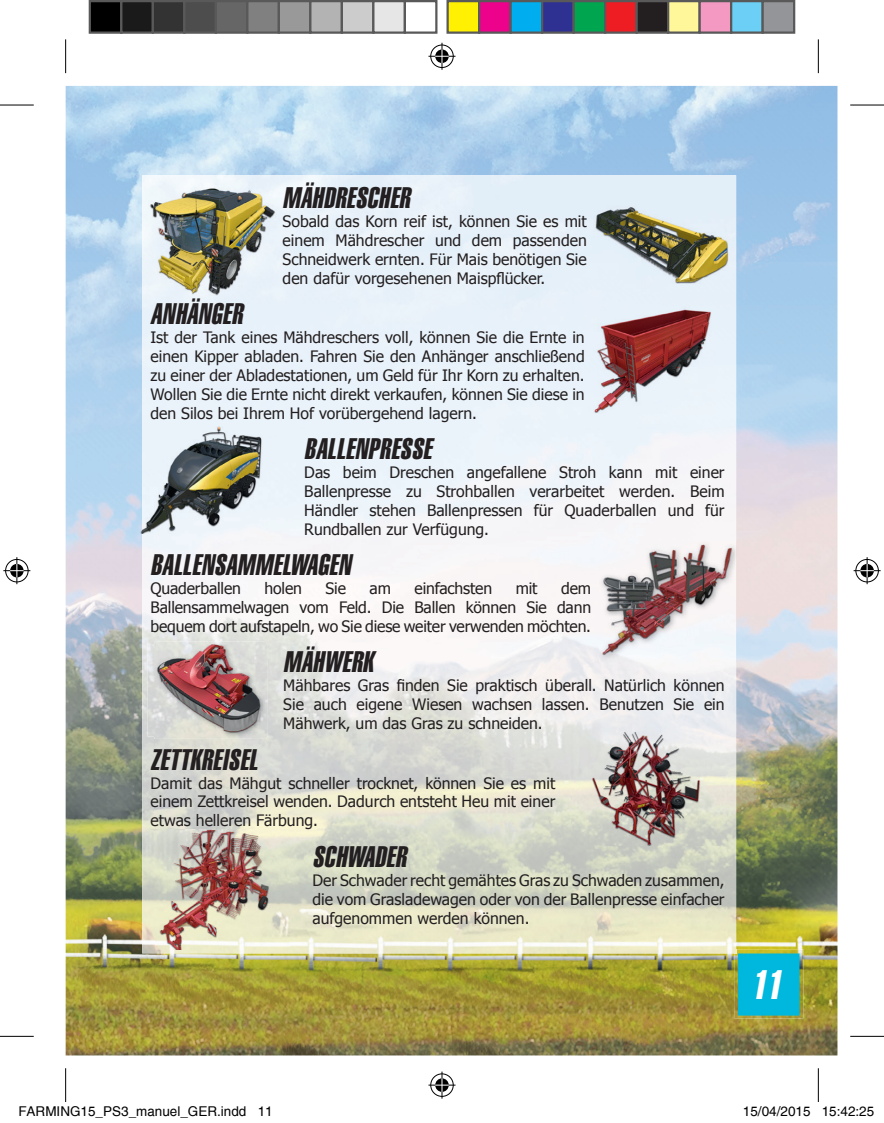
<style>
.page{position:relative;width:884px;height:1123px;background:#fff}
.page>*{position:absolute;margin:0;border:0;box-sizing:border-box;transform-origin:0 0}
.t1{font:italic 40.5px "Helvetica Extra Compressed";color:#fff}
.t2{font:italic 29.25px "Helvetica Extra Compressed";color:#231f20}
.t3{font:15.75px/18.9px "Tahoma";color:#231f20;text-align:justify}
.t4{font:13.5px "Helvetica";color:#000}
</style>
<div class="page">
<img style="left:66px;top:86px;width:771px;height:969px">
<img style="left:734px;top:949px;width:69px;height:69px">
<img style="left:142px;top:175px;width:520px;height:778px">
<img style="left:662px;top:175px;width:74px;height:366px">
<img style="left:662px;top:661px;width:74px;height:292px">
<img style="left:151px;top:814px;width:166px;height:15px">
<img style="left:149px;top:183px;width:127px;height:112px">
<img style="left:590px;top:180px;width:144px;height:111px">
<img style="left:590px;top:306px;width:125px;height:109px">
<img style="left:134px;top:427px;width:134px;height:106px">
<img style="left:599px;top:541px;width:139px;height:120px">
<img style="left:600px;top:539px;width:134px;height:122px">
<img style="left:154px;top:642px;width:113px;height:97px">
<img style="left:147px;top:644px;width:121px;height:92px">
<img style="left:154px;top:644px;width:113px;height:92px">
<img style="left:571px;top:732px;width:149px;height:113px">
<img style="left:156px;top:830px;width:134px;height:120px">
<hr style="left:0;top:105px;width:34px;height:1px;background:#000">
<hr style="left:850px;top:105px;width:34px;height:1px;background:#000">
<hr style="left:0;top:1036px;width:34px;height:1px;background:#000">
<hr style="left:850px;top:1036px;width:34px;height:1px;background:#000">
<hr style="left:65px;top:39px;width:1px;height:34px;background:#000">
<hr style="left:65px;top:1068px;width:1px;height:34px;background:#000">
<hr style="left:818px;top:39px;width:1px;height:34px;background:#000">
<hr style="left:818px;top:1068px;width:1px;height:34px;background:#000">
<svg style="left:428px;top:43px;width:27px;height:27px"></svg>
<svg style="left:428px;top:1071px;width:27px;height:27px"></svg>
<svg style="left:3px;top:557px;width:27px;height:27px"></svg>
<svg style="left:854px;top:557px;width:27px;height:27px"></svg>
<div style="left:90px;top:1px;width:31px;height:32px;background:#000"></div>
<div style="left:89px;top:0;width:33px;height:34px;border:2px solid #595959"></div>
<div style="left:121px;top:1px;width:32px;height:32px;background:#1a1a1a"></div>
<div style="left:120px;top:0;width:34px;height:34px;border:2px solid #595959"></div>
<div style="left:153px;top:1px;width:31px;height:32px;background:#333"></div>
<div style="left:152px;top:0;width:33px;height:34px;border:2px solid #595959"></div>
<div style="left:184px;top:1px;width:32px;height:32px;background:#4d4d4d"></div>
<div style="left:183px;top:0;width:34px;height:34px;border:2px solid #595959"></div>
<div style="left:216px;top:1px;width:31px;height:32px;background:#666"></div>
<div style="left:215px;top:0;width:33px;height:34px;border:2px solid #595959"></div>
<div style="left:247px;top:1px;width:32px;height:32px;background:#808080"></div>
<div style="left:246px;top:0;width:34px;height:34px;border:2px solid #595959"></div>
<div style="left:279px;top:1px;width:31px;height:32px;background:#999"></div>
<div style="left:278px;top:0;width:33px;height:34px;border:2px solid #595959"></div>
<div style="left:310px;top:1px;width:32px;height:32px;background:#b3b3b3"></div>
<div style="left:309px;top:0;width:34px;height:34px;border:2px solid #595959"></div>
<div style="left:342px;top:1px;width:31px;height:32px;background:#ccc"></div>
<div style="left:341px;top:0;width:33px;height:34px;border:2px solid #595959"></div>
<div style="left:373px;top:1px;width:32px;height:32px;background:#e6e6e6"></div>
<div style="left:372px;top:0;width:34px;height:34px;border:2px solid #595959"></div>
<div style="left:404px;top:0;width:33px;height:34px;border:2px solid #595959"></div>
<div style="left:448px;top:1px;width:31px;height:32px;background:#fff101"></div>
<div style="left:446px;top:0;width:34px;height:34px;border:2px solid #595959"></div>
<div style="left:479px;top:1px;width:32px;height:32px;background:#ed028c"></div>
<div style="left:478px;top:0;width:34px;height:34px;border:2px solid #595959"></div>
<div style="left:511px;top:1px;width:31px;height:32px;background:#00aeef"></div>
<div style="left:509px;top:0;width:34px;height:34px;border:2px solid #595959"></div>
<div style="left:542px;top:1px;width:32px;height:32px;background:#2e3092"></div>
<div style="left:541px;top:0;width:34px;height:34px;border:2px solid #595959"></div>
<div style="left:574px;top:1px;width:31px;height:32px;background:#00a54f"></div>
<div style="left:572px;top:0;width:34px;height:34px;border:2px solid #595959"></div>
<div style="left:605px;top:1px;width:32px;height:32px;background:#ee1d23"></div>
<div style="left:604px;top:0;width:34px;height:34px;border:2px solid #595959"></div>
<div style="left:637px;top:1px;width:31px;height:32px;background:#231f20"></div>
<div style="left:635px;top:0;width:34px;height:34px;border:2px solid #595959"></div>
<div style="left:668px;top:1px;width:32px;height:32px;background:#fff79a"></div>
<div style="left:667px;top:0;width:34px;height:34px;border:2px solid #595959"></div>
<div style="left:700px;top:1px;width:31px;height:32px;background:#f499c2"></div>
<div style="left:698px;top:0;width:34px;height:34px;border:2px solid #595959"></div>
<div style="left:731px;top:1px;width:32px;height:32px;background:#6bcff6"></div>
<div style="left:730px;top:0;width:34px;height:34px;border:2px solid #595959"></div>
<div style="left:763px;top:1px;width:31px;height:32px;background:#939598"></div>
<div style="left:761px;top:0;width:34px;height:34px;border:2px solid #595959"></div>
<h2 class="t2" style="left:283px;top:180px;width:135px">MÄHDRESCHER</h2>
<p class="t3" style="left:283px;top:211px;width:306px">Sobald das Korn reif ist, können Sie es mit einem Mähdrescher und dem passenden Schneidwerk ernten. Für Mais benötigen Sie den dafür vorgesehenen Maispflücker.</p>
<h2 class="t2" style="left:151px;top:296px;width:100px">ANHÄNGER</h2>
<p class="t3" style="left:151px;top:327px;width:436px">Ist der Tank eines Mähdreschers voll, können Sie die Ernte in einen Kipper abladen. Fahren Sie den Anhänger anschließend zu einer der Abladestationen, um Geld für Ihr Korn zu erhalten.<br>Wollen Sie die Ernte nicht direkt verkaufen, können Sie diese in den Silos bei Ihrem Hof vorübergehend lagern.</p>
<h2 class="t2" style="left:304px;top:431px;width:135px">BALLENPRESSE</h2>
<p class="t3" style="left:304px;top:462px;width:422px">Das beim Dreschen angefallene Stroh kann mit einer Ballenpresse zu Strohballen verarbeitet werden. Beim Händler stehen Ballenpressen für Quaderballen und für Rundballen zur Verfügung.</p>
<h2 class="t2" style="left:151px;top:547px;width:208px">BALLENSAMMELWAGEN</h2>
<p class="t3" style="left:151px;top:578px;width:92px">Quaderballen</p>
<p class="t3" style="left:265px;top:578px;width:39px">holen</p>
<p class="t3" style="left:326px;top:578px;width:22px">Sie</p>
<p class="t3" style="left:370px;top:578px;width:23px">am</p>
<p class="t3" style="left:415px;top:578px;width:79px">einfachsten</p>
<p class="t3" style="left:516px;top:578px;width:23px">mit</p>
<p class="t3" style="left:151px;top:578px;width:442px;text-indent:411px">dem Ballensammelwagen vom Feld. Die Ballen können Sie dann bequem dort aufstapeln, wo Sie diese weiter verwenden möchten.</p>
<h2 class="t2" style="left:283px;top:644px;width:98px">MÄHWERK</h2>
<p class="t3" style="left:283px;top:675px;width:443px">Mähbares Gras finden Sie praktisch überall. Natürlich können Sie auch eigene Wiesen wachsen lassen. Benutzen Sie ein Mähwerk, um das Gras zu schneiden.</p>
<h2 class="t2" style="left:151px;top:742px;width:115px">ZETTKREISEL</h2>
<p class="t3" style="left:151px;top:773px;width:406px">Damit das Mähgut schneller trocknet, können Sie es mit einem Zettkreisel wenden. Dadurch entsteht Heu mit einer etwas helleren Färbung.</p>
<h2 class="t2" style="left:313px;top:839px;width:101px">SCHWADER</h2>
<p class="t3" style="left:313px;top:870px;width:414px">Der Schwader recht gemähtes Gras zu Schwaden zusammen, die vom Grasladewagen oder von der Ballenpresse einfacher aufgenommen werden können.</p>
<h1 class="t1" style="left:751px;top:960px;width:40px">11</h1>
<p class="t4" style="left:18px;top:1103px;width:256px">FARMING15_PS3_manuel_GER.indd 11</p>
<p class="t4" style="left:743px;top:1103px;width:133px">15/04/2015 15:42:25</p>
</div>
